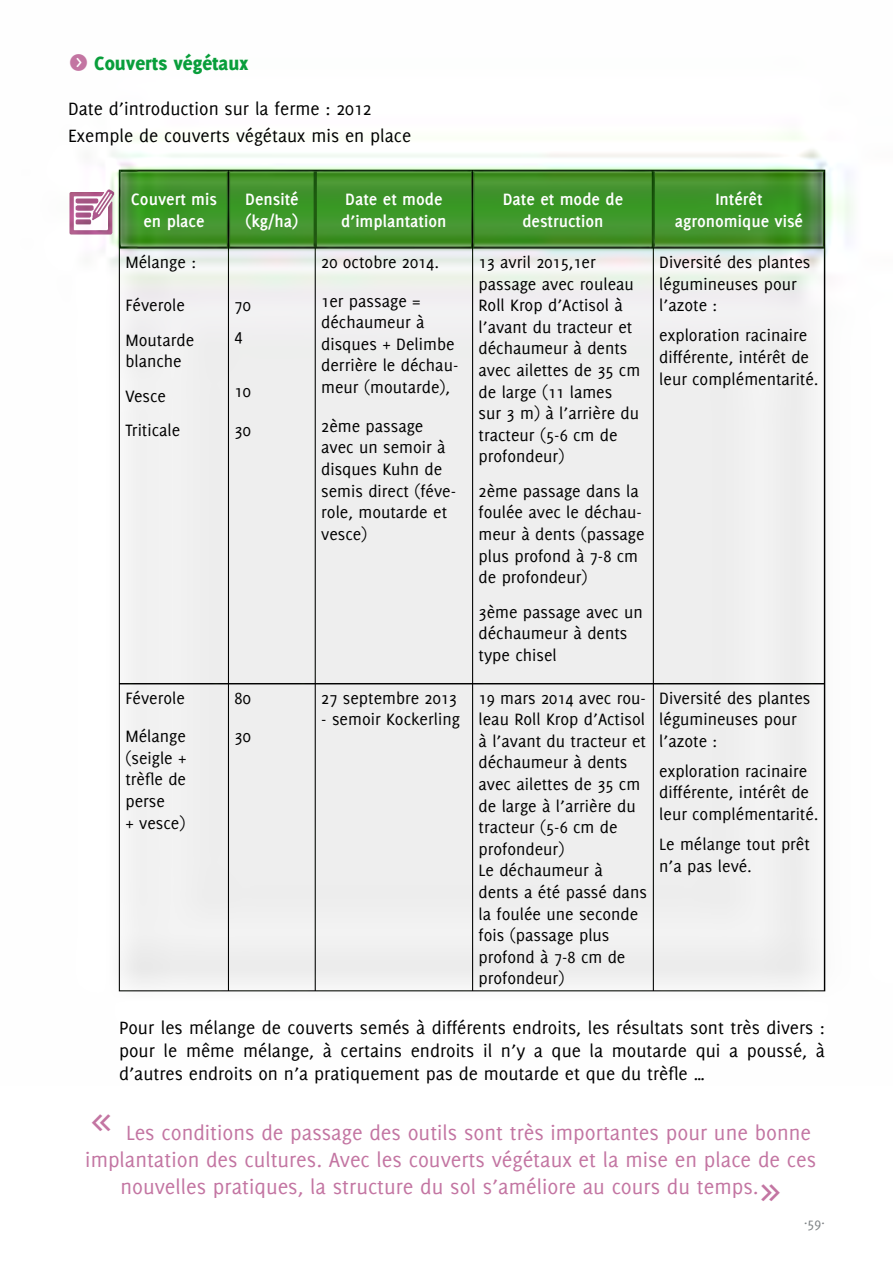
<style>
.page{position:relative;width:893px;height:1263px;background:#fff}
.page>*{position:absolute;margin:0;border:0;box-sizing:border-box;transform-origin:0 0}
.t1{font:22.5px/27px "Delicious";color:#c375a2;text-align:center}
.t2{font:800 21px "Delicious";color:#099e3b}
.t3{font:19.5px/23.4px "Delicious";color:#000}
.t4{font:18px/21.6px "Delicious";color:#000}
.t5{font:700 18px/21.6px "Delicious";color:#fff;text-align:center}
.t6{font:15px "Delicious";color:#7e8285}
.s1{font-family:"Button Bonus Circle Negative";font-weight:400;color:#c375a2}
.s2{font-size:45px}
</style>
<div class="page">
<img style="left:69px;top:132px;width:784px;height:860px">
<p class="t2" style="left:68px;top:51px;width:182px"><span class="s1">f</span> Couverts végétaux</p>
<p class="t3" style="left:68px;top:94px;width:345px;line-height:27.6px">Date d’introduction sur la ferme : 2012<br>Exemple de couverts végétaux mis en place</p>
<p class="t5" style="left:131px;top:188px;width:88px">Couvert mis en place</p>
<p class="t5" style="left:245px;top:188px;width:55px;text-align:left">Densité (kg/ha)</p>
<p class="t5" style="left:341px;top:188px;width:107px;text-align:left">Date et mode d’implantation</p>
<p class="t5" style="left:503px;top:188px;width:122px">Date et mode de destruction</p>
<p class="t5" style="left:675px;top:188px;width:130px">Intérêt agronomique visé</p>
<p class="t4" style="left:125px;top:251px;width:72px">Mélange :</p>
<p class="t4" style="left:125px;top:288px;width:70px;line-height:34.3px">Féverole<br>Moutarde</p>
<p class="t4" style="left:125px;top:344px;width:58px;line-height:34.3px">blanche<br>Vesce<br>Triticale</p>
<p class="t4" style="left:659px;top:251px;width:153px">Diversité des plantes légumineuses pour l’azote :</p>
<p class="t4" style="left:659px;top:324px;width:161px">exploration racinaire différente, intérêt de leur complémentarité.</p>
<p class="t4" style="left:321px;top:243px;width:119px;line-height:38.5px">20 octobre 2014.<br>1er passage =</p>
<p class="t4" style="left:321px;top:311px;width:139px">déchaumeur à disques + Delimbe derrière le déchau&shy;meur (moutarde),</p>
<p class="t4" style="left:321px;top:415px;width:136px">2ème passage avec un semoir à disques Kuhn de semis direct (féve&shy;role, moutarde et vesce)</p>
<p class="t4" style="left:479px;top:251px;width:163px">13 avril 2015,1er passage avec rouleau<br>Roll Krop d’Actisol à l’avant du tracteur et déchaumeur à dents avec ailettes de 35 cm de large (11 lames<br>sur 3 m) à l’arrière du tracteur (5-6 cm de profondeur)</p>
<p class="t4" style="left:479px;top:480px;width:168px">2ème passage dans la foulée avec le déchau&shy;meur à dents (passage plus profond à 7-8 cm de profondeur)</p>
<p class="t4" style="left:479px;top:601px;width:166px">3ème passage avec un déchaumeur à dents type chisel</p>
<p class="t4" style="left:235px;top:290px;width:18px;line-height:30.2px">70<br>4</p>
<p class="t4" style="left:235px;top:372px;width:18px;line-height:38.5px">10<br>30</p>
<p class="t4" style="left:125px;top:678px;width:62px;line-height:38.5px">Féverole<br>Mélange</p>
<p class="t4" style="left:125px;top:747px;width:63px">(seigle + trèfle de perse<br>+ vesce)</p>
<p class="t4" style="left:235px;top:678px;width:18px;line-height:38.5px">80<br>30</p>
<p class="t4" style="left:321px;top:686px;width:137px">27 septembre 2013</p>
<p class="t4" style="left:321px;top:708px;width:140px">- semoir Kockerling</p>
<p class="t4" style="left:479px;top:686px;width:170px">19 mars 2014 avec rou&shy;leau Roll Krop d’Actisol à l’avant du tracteur et déchaumeur à dents avec ailettes de 35 cm de large à l’arrière du tracteur (5-6 cm de profondeur)<br>Le déchaumeur à dents a été passé dans la foulée une seconde fois (passage plus profond à 7-8 cm de profondeur)</p>
<p class="t4" style="left:659px;top:686px;width:153px">Diversité des plantes légumineuses pour l’azote :</p>
<p class="t4" style="left:659px;top:760px;width:161px">exploration racinaire différente, intérêt de leur complémentarité.</p>
<p class="t4" style="left:659px;top:833px;width:152px">Le mélange tout prêt n’a pas levé.</p>
<p class="t3" style="left:119px;top:1015px;width:707px;text-align:justify">Pour les mélange de couverts semés à différents endroits, les résultats sont très divers : pour le même mélange, à certains endroits il n’y a que la moutarde qui a poussé, à d’autres endroits on n’a pratiquement pas de moutarde et que du trèfle …</p>
<p class="t1" style="left:85px;top:1118px;width:732px"><sup>«</sup> Les conditions de passage des outils sont très importantes pour une bonne implantation des cultures. Avec les couverts végétaux et la mise en place de ces nouvelles pratiques, la structure du sol s’améliore au cours du temps.<span class="s2">»</span></p>
<p class="t6" style="left:804px;top:1212px;width:23px">.59.</p>
</div>
